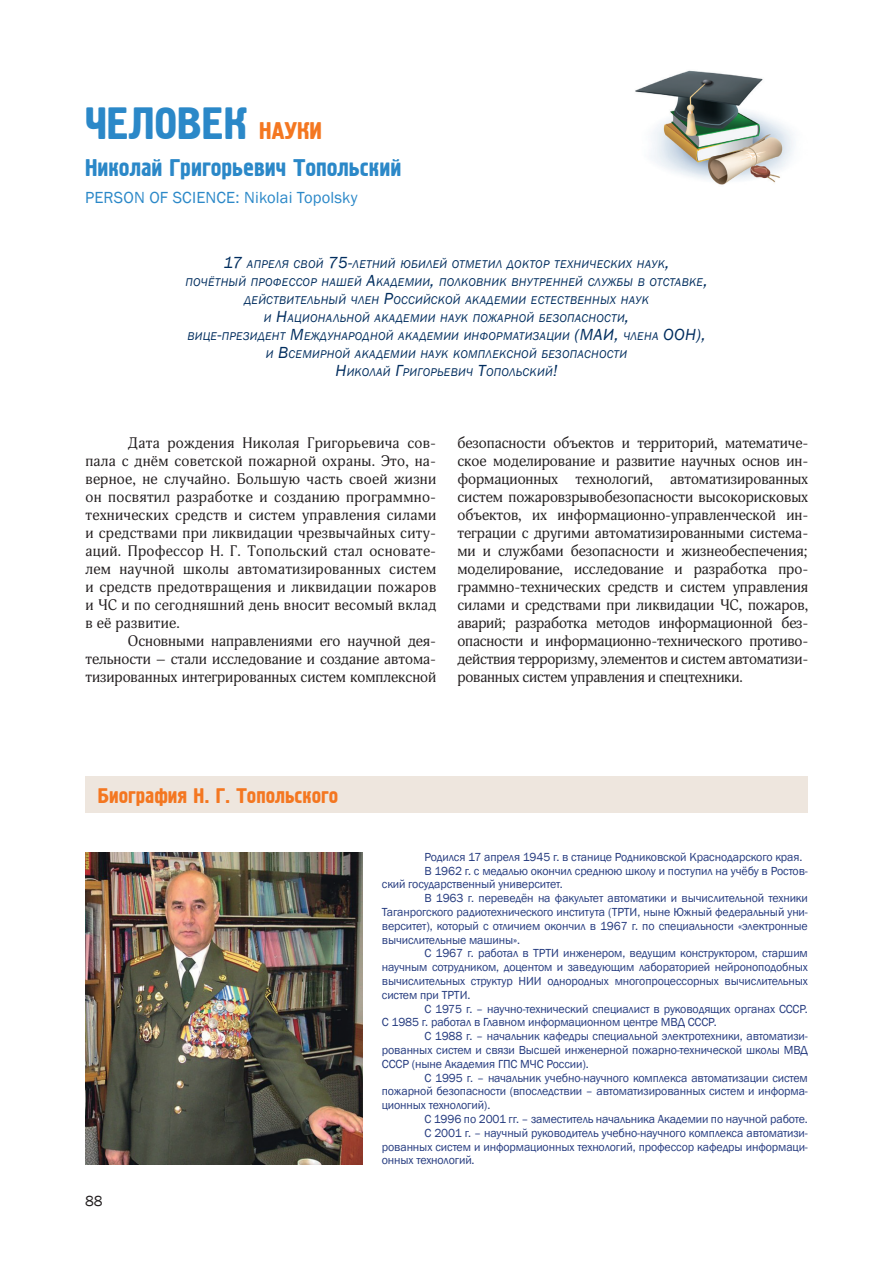
<style>
.page{position:relative;width:893px;height:1263px;background:#fff}
.page>*{position:absolute;margin:0;border:0;box-sizing:border-box;transform-origin:0 0}
.t1{font:45px "Hermes";color:#2b88c8}
.t2{font:24px "Hermes";color:#2b88c8}
.t3{font:21px "Hermes";color:#f47721}
.t4{font:16.5px "Franklin Gothic";letter-spacing:.01em;color:#2b88c8}
.t5{font:italic 16.5px "Franklin Gothic";color:#002d5e}
.Основной_текст{font:15px/18px "DS Adonis";color:#231f20;text-align:justify}
.t6{font:15px "Franklin Gothic";color:#231f20}
.Основной_текст-2{font:12px/13.8px "Franklin Gothic";letter-spacing:-.01em;color:#253b7f;text-align:justify}
.t7{font:italic 11.55px/18px "Franklin Gothic";letter-spacing:.03em;color:#002d5e;text-align:center}
.s1{font-size:24px;color:#f47721}
.s2{font-size:16.5px}
</style>
<div class="page">
<img style="left:635px;top:70px;width:159px;height:115px">
<div style="left:85px;top:777px;width:723px;height:36px;background:#eee6de"></div>
<img style="left:85px;top:852px;width:278px;height:312px">
<p class="t1" style="left:85px;top:98px;width:238px">ЧЕЛОВЕК <span class="s1">НАУКИ</span></p>
<p class="t2" style="left:85px;top:155px;width:318px">Николай Григорьевич Топольский</p>
<p class="t4" style="left:85px;top:187px;width:274px">PERSON OF SCIENCE: Nikolai Topolsky</p>
<p class="t7" style="left:224px;top:255px;width:447px"><span class="s2">17</span> апреля свой <span class="s2">75-</span>летний юбилей отметил доктор технических наук<span class="s2">,</span></p>
<p class="t7" style="left:185px;top:273px;width:523px">почётный профессор нашей <span class="s2">А</span>кадемии<span class="s2">,</span> полковник внутренней службы в отставке<span class="s2">,</span></p>
<p class="t7" style="left:244px;top:291px;width:406px">действительный член <span class="s2">Р</span>оссийской академии естественных наук</p>
<p class="t7" style="left:264px;top:309px;width:367px">и <span class="s2">Н</span>ациональной академии наук пожарной безопасности<span class="s2">,</span></p>
<p class="t7" style="left:187px;top:327px;width:405px">вице<span class="s2">-</span>президент <span class="s2">М</span>еждународной академии информатизации <span class="s2">(МАИ</span></p>
<p class="t7" style="left:614px;top:327px;width:61px"><span class="s2">,</span> члена <span class="s2">ООН</span></p>
<p class="t5" style="left:696px;top:324px;width:11px">),</p>
<p class="t7" style="left:266px;top:345px;width:363px">и <span class="s2">В</span>семирной академии наук комплексной безопасности<br><span class="s2">Н</span>иколай <span class="s2">Г</span>ригорьевич <span class="s2">Т</span>опольский<span class="s2">!</span></p>
<p class="Основной_текст" style="left:85px;top:434px;width:352px;text-indent:43px">Дата рождения Николая Григорьевича сов&shy;пала с днём советской пожарной охраны. Это, на&shy;верное, не случайно. Большую часть своей жизни он посвятил разработке и созданию программно&shy;технических средств и систем управления силами и средствами при ликвидации чрезвычайных ситу&shy;аций. Профессор Н. Г. Топольский стал основате&shy;лем научной школы автоматизированных систем и средств предотвращения и ликвидации пожаров и ЧС и по сегодняшний день вносит весомый вклад в её развитие.</p>
<p class="Основной_текст" style="left:85px;top:632px;width:352px;text-indent:43px">Основными направлениями его научной дея&shy;тельности – стали исследование и создание автома&shy;тизированных интегрированных систем комплексной</p>
<p class="Основной_текст" style="left:457px;top:434px;width:352px">безопасности объектов и территорий, математиче&shy;ское моделирование и развитие научных основ ин&shy;формационных технологий, автоматизированных систем пожаровзрывобезопасности высокорисковых объектов, их информационно-управленческой ин&shy;теграции с другими автоматизированными система&shy;ми и службами безопасности и жизнеобеспечения; моделирование, исследование и разработка про&shy;граммно-технических средств и систем управления силами и средствами при ликвидации ЧС, пожаров, аварий; разработка методов информационной без&shy;опасности и информационно-технического противо&shy;действия терроризму, элементов и систем автоматизи&shy;рованных систем управления и спецтехники.</p>
<p class="t3" style="left:98px;top:784px;width:242px">Биография Н. Г. Топольского</p>
<p class="t6" style="left:85px;top:1192px;width:19px">88</p>
<p class="Основной_текст-2" style="left:424px;top:850px;width:379px">Родился 17 апреля 1945 г. в станице Родниковской Краснодарского края.</p>
<p class="Основной_текст-2" style="left:382px;top:864px;width:428px;text-indent:43px">В 1962 г. с медалью окончил среднюю школу и поступил на учёбу в Ростов&shy;ский государственный университет.</p>
<p class="Основной_текст-2" style="left:382px;top:891px;width:428px;text-indent:43px">В 1963 г. переведён на факультет автоматики и вычислительной техники Таганрогского радиотехнического института (ТРТИ, ныне Южный федеральный уни&shy;верситет), который с отличием окончил в 1967 г. по специальности «электронные вычислительные машины».</p>
<p class="Основной_текст-2" style="left:382px;top:947px;width:428px;text-indent:43px">С 1967 г. работал в ТРТИ инженером, ведущим конструктором, старшим научным сотрудником, доцентом и заведующим лабораторией нейроноподобных вычислительных структур НИИ однородных многопроцессорных вычислительных систем при ТРТИ.</p>
<p class="Основной_текст-2" style="left:382px;top:1002px;width:428px;text-indent:43px">С 1975 г. – научно-технический специалист в руководящих органах СССР.<br>С 1985 г. работал в Главном информационном центре МВД СССР.</p>
<p class="Основной_текст-2" style="left:382px;top:1029px;width:428px;text-indent:43px">С 1988 г. – начальник кафедры специальной электротехники, автоматизи&shy;рованных систем и связи Высшей инженерной пожарно-технической школы МВД СССР (ныне Академия ГПС МЧС России).</p>
<p class="Основной_текст-2" style="left:382px;top:1071px;width:428px;text-indent:43px">С 1995 г. – начальник учебно-научного комплекса автоматизации систем пожарной безопасности (впоследствии – автоматизированных систем и информа&shy;ционных технологий).</p>
<p class="Основной_текст-2" style="left:424px;top:1112px;width:385px">С 1996 по 2001 гг. – заместитель начальника Академии по научной работе.</p>
<p class="Основной_текст-2" style="left:382px;top:1126px;width:428px;text-indent:43px">С 2001 г. – научный руководитель учебно-научного комплекса автоматизи&shy;рованных систем и информационных технологий, профессор кафедры информаци&shy;онных технологий.</p>
</div>
